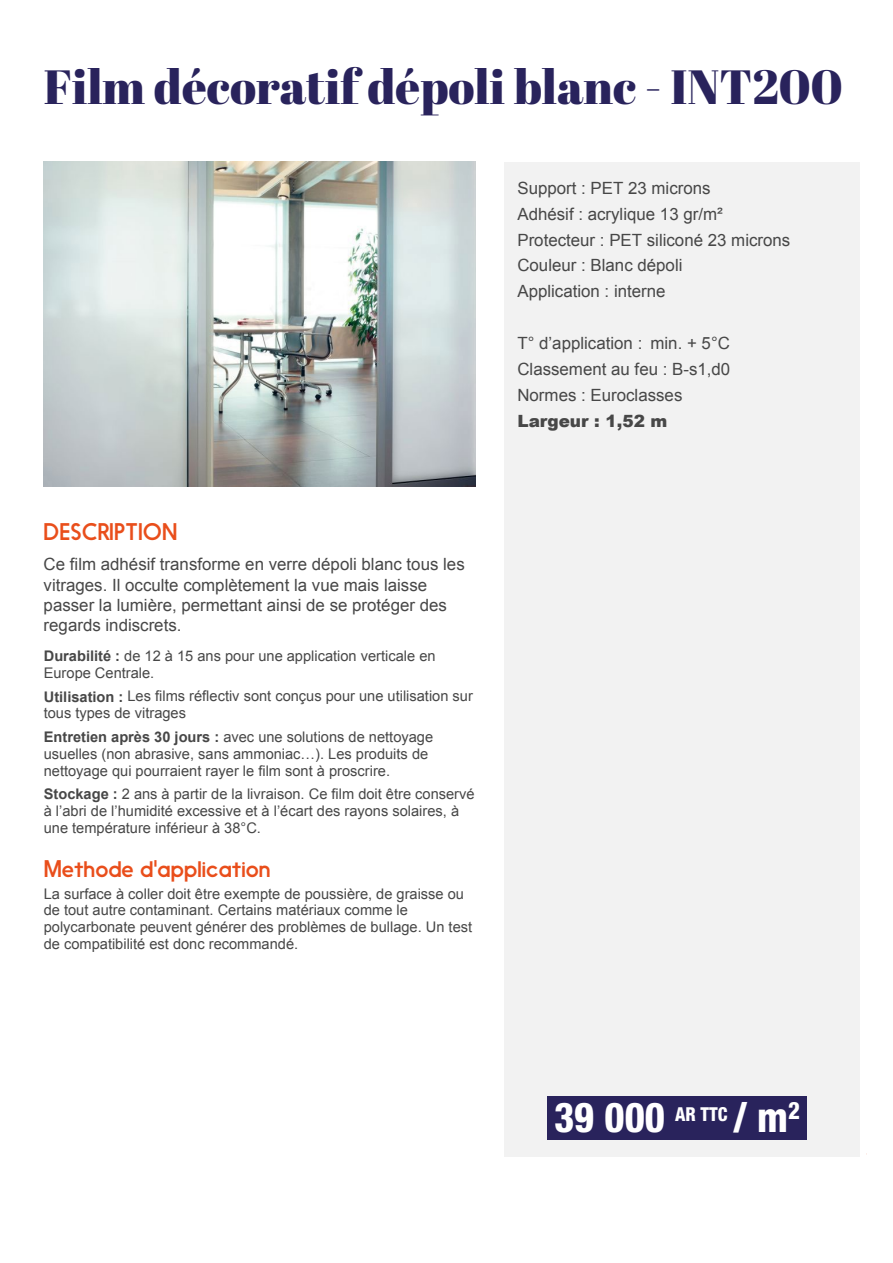
<style>
.page{position:relative;width:893px;height:1263px;background:#fff}
.page>*{position:absolute;margin:0;border:0;box-sizing:border-box;transform-origin:0 0}
.t1{font:48px "Abril Fatface";color:#29235c}
.t2{font:800 condensed 41.25px "Helvetica Neue LT Std";color:#fff;scale:.94 1}
.t3{font:22.5px "Nanami";color:#e94e1b}
.t4{font:16.8px/25.8px "Arial";color:#474747}
.t5{font:900 16.8px "Arial";color:#474747}
.t6{font:14.7px/17px "Arial";color:#474747}
.s1{font-weight:700}
</style>
<div class="page">
<img style="left:44px;top:162px;width:432px;height:324px">
<div style="left:505px;top:162px;width:355px;height:995px;background:#f2f2f2"></div>
<div style="left:547px;top:1096px;width:260px;height:43px;background:#29235c"></div>
<h1 class="t1" style="left:44px;top:53px;width:800px">Film décoratif dépoli blanc - INT200</h1>
<h3 class="t3" style="left:44px;top:518px;width:135px">DESCRIPTION</h3>
<p class="t4" style="left:44px;top:554px;width:423px;line-height:20.2px">Ce film adhésif transforme en verre dépoli blanc tous les vitrages. Il occulte complètement la vue mais laisse passer la lumière, permettant ainsi de se protéger des regards indiscrets.</p>
<p class="t6" style="left:44px;top:647px;width:393px"><span class="s1">Durabilité :</span> de 12 à 15 ans pour une application verticale en<br>Europe Centrale.</p>
<p class="t6" style="left:44px;top:688px;width:431px"><span class="s1">Utilisation :</span> Les films réflectiv sont conçus pour une utilisation sur tous types de vitrages</p>
<p class="t6" style="left:44px;top:728px;width:391px"><span class="s1">Entretien après 30 jours :</span> avec une solutions de nettoyage usuelles (non abrasive, sans ammoniac…). Les produits de nettoyage qui pourraient rayer le film sont à proscrire.</p>
<p class="t6" style="left:44px;top:785px;width:432px"><span class="s1">Stockage :</span> 2 ans à partir de la livraison. Ce film doit être conservé à l’abri de l’humidité excessive et à l’écart des rayons solaires, à une température inférieur à 38°C.</p>
<h3 class="t3" style="left:44px;top:855px;width:228px">Methode d'application</h3>
<p class="t6" style="left:44px;top:885px;width:430px">La surface à coller doit être exempte de poussière, de graisse ou de tout autre contaminant. Certains matériaux comme le polycarbonate peuvent générer des problèmes de bullage. Un test de compatibilité est donc recommandé.</p>
<p class="t4" style="left:517px;top:175px;width:274px">Support : PET 23 microns<br>Adhésif : acrylique 13 gr/m²<br>Protecteur : PET siliconé 23 microns<br>Couleur : Blanc dépoli<br>Application : interne</p>
<p class="t4" style="left:517px;top:330px;width:214px;text-align:justify">T° d’application : min. + 5°C Classement au feu : B-s1,d0<br>Normes : Euroclasses</p>
<p class="t5" style="left:517px;top:408px;width:152px">Largeur : 1,52 m</p>
<h2 class="t2" style="left:554px;top:1092px;width:263px">39 000 <sup>AR</sup> <sup>TTC</sup> / m<sup>2</sup></h2>
</div>
